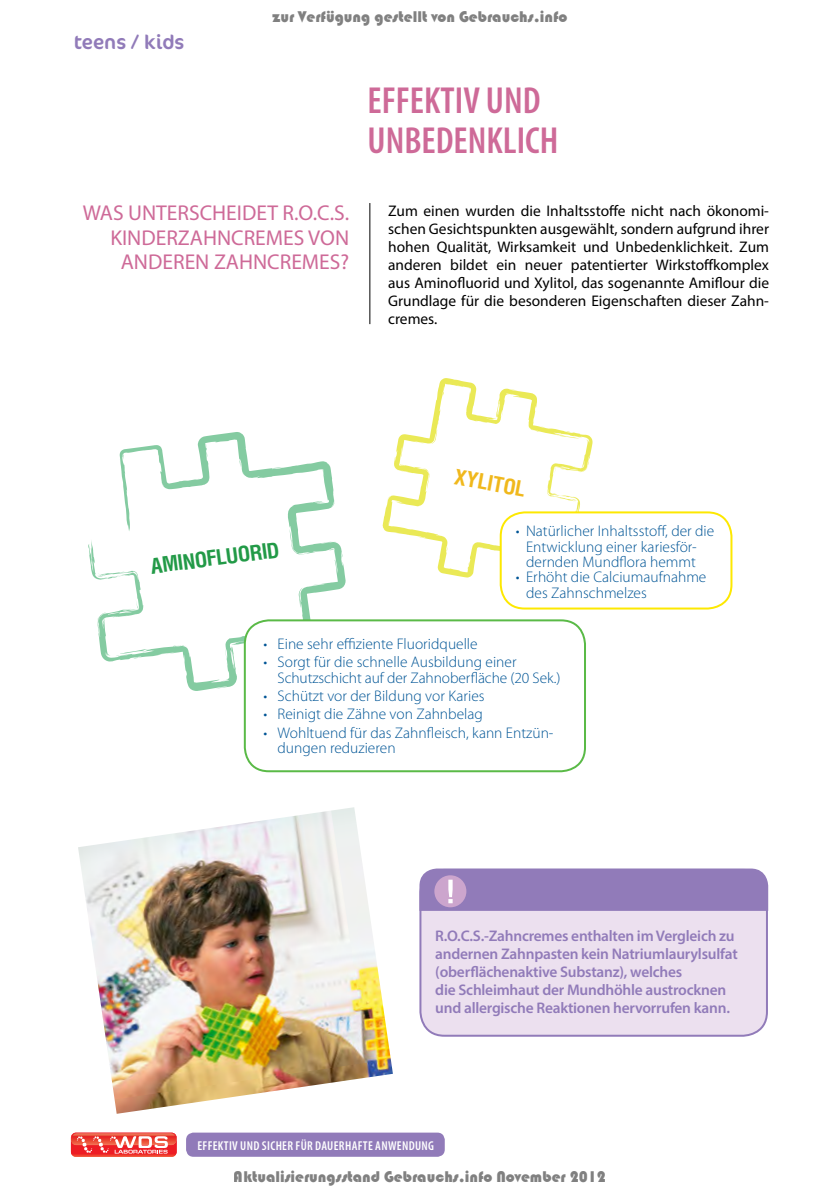
<style>
.page{position:relative;width:840px;height:1191px;background:#fff}
.page>*{position:absolute;margin:0;border:0;box-sizing:border-box;transform-origin:0 0}
.t1{font:600 condensed 37.8px/39.6px "Myriad Pro";color:#ce6a98}
.t2{font:21.6px/24.2px "Myriad Pro";color:#ce6a98;text-align:right}
.t3{font:700 21.6px "Helios Cond";color:#229a47}
.t4{font:700 21.6px "Helios Cond";color:#f0b81c}
.t5{font:20px "Regina";color:#917bb9}
.t6{font:16px "Bauhaus 93";color:rgb(0 0 0/.5)}
.t7{font:300 15.4px/15.4px "Myriad Pro";color:#005596}
.t8{font:15.4px/18px "Myriad Pro";color:#000;text-align:justify}
.t9{font:600 15.4px/18px "Myriad Pro";letter-spacing:-.015em;color:#917bb9}
.t10{font:600 condensed 12.8px "Myriad Pro";letter-spacing:.025em;color:#fff}
</style>
<div class="page">
<div style="left:186px;top:1132px;width:258px;height:24px;background:#917bb9;border-radius:7px"></div>
<svg style="left:71px;top:1132px;width:105px;height:24px;background:#f06560"></svg>
<div style="left:420px;top:870px;width:346px;height:165px;background:#ece0ef;border-radius:24px"></div>
<div style="left:419px;top:869px;width:348px;height:167px;border:2px solid #917bb9;border-radius:24px"></div>
<svg style="left:419px;top:868px;width:348px;height:43px;background:#9780bb"></svg>
<img style="left:78px;top:807px;width:314px;height:306px">
<hr style="left:369px;top:203px;width:1px;height:121px;background:#000">
<svg style="left:88px;top:432px;width:258px;height:259px"></svg>
<svg style="left:382px;top:378px;width:210px;height:200px"></svg>
<div style="left:500px;top:512px;width:231px;height:96px;background:#fff;border-radius:24px"></div>
<div style="left:499px;top:511px;width:233px;height:98px;border:2px solid #fde801;border-radius:24px"></div>
<div style="left:245px;top:620px;width:339px;height:151px;background:#fff;border-radius:24px"></div>
<div style="left:244px;top:619px;width:341px;height:153px;border:2px solid #5aba47;border-radius:24px"></div>
<p class="t5" style="left:74px;top:31px;width:112px">teens / kids</p>
<p class="t6" style="left:272px;top:7px;width:296px">zur Verfügung gestellt von Gebrauchs.info</p>
<h1 class="t1" style="left:367px;top:82px;width:163px;text-indent:118px">UND<br>UN BEDENKLICH</h1>
<h1 class="t1" style="left:367px;top:82px;width:71px">EFFEKTIV</h1>
<h2 class="t2" style="left:83px;top:201px;width:268px">WAS UNTERSCHEIDET R.O.C.S.<br>KINDERZAHNCREMES VON<br>ANDEREN ZAHNCREMES?</h2>
<p class="t8" style="left:388px;top:201px;width:382px">Zum einen wurden die Inhaltsstoffe nicht nach ökonomi&shy;schen Gesichtspunkten ausgewählt, sondern aufgrund ihrer hohen Qualität, Wirksamkeit und Unbedenklichkeit. Zum anderen bildet ein neuer patentierter Wirkstoffkomplex aus Aminofluorid und Xylitol, das sogenannte Amiflour die Grundlage für die besonderen Eigenschaften dieser Zahn&shy;cremes.</p>
<h2 class="t4" style="left:457px;top:464px;width:73px;rotate:10deg">XYLITOL</h2>
<p class="t7" style="left:515px;top:523px;width:200px;text-align:center">• Natürlicher Inhaltsstoff, der die<br>Entwicklung einer kariesför&shy;dernden Mundflora hemmt</p>
<p class="t7" style="left:526px;top:570px;width:182px;text-indent:-10px">• Erhöht die Calciumaufnahme des Zahnschmelzes</p>
<p class="t7" style="left:263px;top:636px;width:216px">• Eine sehr effiziente Fluoridquelle</p>
<p class="t7" style="left:277px;top:655px;width:284px;text-indent:-14px">• Sorgt für die schnelle Ausbildung einer<br>Schutzschicht auf der Zahnoberfläche (20 Sek.)</p>
<p class="t7" style="left:263px;top:688px;width:222px">• Schützt vor der Bildung vor Karies</p>
<p class="t7" style="left:263px;top:706px;width:221px">• Reinigt die Zähne von Zahnbelag</p>
<p class="t7" style="left:277px;top:725px;width:277px;text-indent:-14px">• Wohltuend für das Zahnfleisch, kann Entzün&shy;dungen reduzieren</p>
<h2 class="t3" style="left:149px;top:554px;width:131px;rotate:-8deg">AMINOFLUORID</h2>
<p class="t9" style="left:435px;top:926px;width:304px">R.O.C.S.-Zahncremes enthalten im Vergleich zu andernen Zahnpasten kein Natriumlaurylsulfat (oberflächenaktive Substanz), welches<br>die Schleimhaut der Mundhöhle austrocknen und allergische Reaktionen hervorrufen kann.</p>
<p class="t10" style="left:197px;top:1138px;width:238px">EFFEKTIV UND SICHER FÜR DAUERHAFTE ANWENDUNG</p>
<p class="t6" style="left:234px;top:1167px;width:373px">Aktualisierungsstand Gebrauchs.info November 2012</p>
</div>
